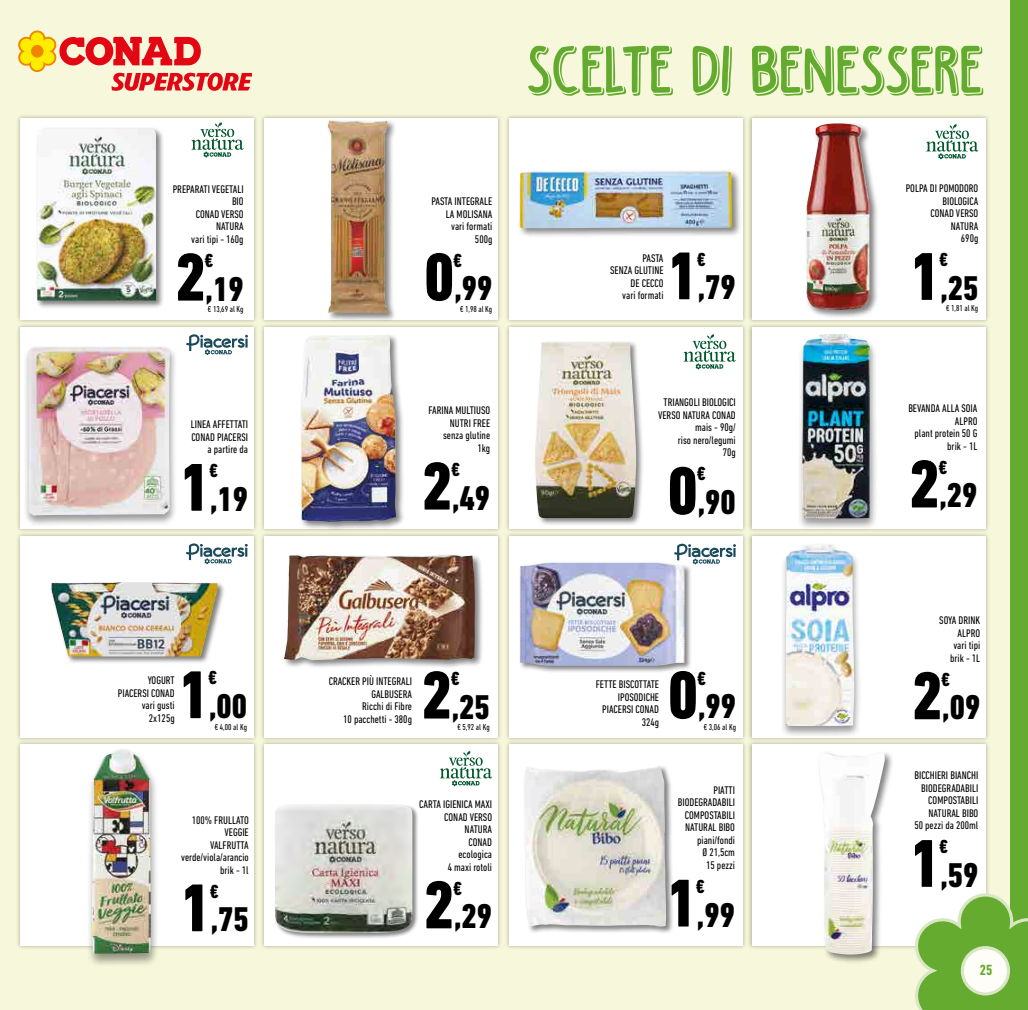
<style>
.page{position:relative;width:1028px;height:1010px;background:#f7f7db}
.page>*{position:absolute;margin:0;border:0;box-sizing:border-box;transform-origin:0 0}
.t1{font:800 condensed 35px "DIN Next LT Pro";color:#000}
.t2{font:800 condensed 19.25px "DIN Next LT Pro";color:#000}
.t3{font:700 condensed 15px "DIN Next LT Pro";color:#64ab30}
.t4{font:condensed 11.25px/12.5px "DIN Next LT Pro";color:#000;text-align:right}
.t5{font:condensed 8.75px "DIN Next LT Pro";color:#000}
.s1{font-size:68.75px}
</style>
<div class="page">
<svg style="left:18px;top:30px;width:234px;height:61px"></svg>
<div style="left:15px;top:113px;width:243px;height:211px;background:#000;opacity:.3"></div>
<div style="left:20px;top:118px;width:234px;height:201px;background:#fff"></div>
<div style="left:15px;top:323px;width:243px;height:210px;background:#000;opacity:.3"></div>
<div style="left:20px;top:327px;width:234px;height:202px;background:#fff"></div>
<div style="left:15px;top:532px;width:243px;height:210px;background:#000;opacity:.3"></div>
<div style="left:20px;top:536px;width:234px;height:201px;background:#fff"></div>
<div style="left:15px;top:740px;width:243px;height:210px;background:#000;opacity:.3"></div>
<div style="left:20px;top:744px;width:234px;height:201px;background:#fff"></div>
<div style="left:259px;top:113px;width:243px;height:211px;background:#000;opacity:.3"></div>
<div style="left:264px;top:118px;width:234px;height:201px;background:#fff"></div>
<div style="left:259px;top:323px;width:243px;height:210px;background:#000;opacity:.3"></div>
<div style="left:264px;top:327px;width:234px;height:202px;background:#fff"></div>
<div style="left:259px;top:532px;width:243px;height:210px;background:#000;opacity:.3"></div>
<div style="left:264px;top:536px;width:234px;height:201px;background:#fff"></div>
<div style="left:259px;top:740px;width:243px;height:210px;background:#000;opacity:.3"></div>
<div style="left:264px;top:744px;width:234px;height:201px;background:#fff"></div>
<div style="left:747px;top:113px;width:243px;height:211px;background:#000;opacity:.3"></div>
<div style="left:751px;top:118px;width:234px;height:201px;background:#fff"></div>
<div style="left:747px;top:323px;width:243px;height:210px;background:#000;opacity:.3"></div>
<div style="left:751px;top:327px;width:234px;height:202px;background:#fff"></div>
<div style="left:747px;top:532px;width:243px;height:210px;background:#000;opacity:.3"></div>
<div style="left:751px;top:536px;width:234px;height:201px;background:#fff"></div>
<div style="left:747px;top:740px;width:243px;height:210px;background:#000;opacity:.3"></div>
<div style="left:751px;top:744px;width:234px;height:201px;background:#fff"></div>
<div style="left:504px;top:113px;width:243px;height:211px;background:#000;opacity:.3"></div>
<div style="left:509px;top:118px;width:234px;height:201px;background:#fff"></div>
<div style="left:504px;top:323px;width:243px;height:210px;background:#000;opacity:.3"></div>
<div style="left:509px;top:327px;width:234px;height:202px;background:#fff"></div>
<div style="left:504px;top:532px;width:243px;height:210px;background:#000;opacity:.3"></div>
<div style="left:509px;top:536px;width:234px;height:201px;background:#fff"></div>
<div style="left:504px;top:740px;width:243px;height:210px;background:#000;opacity:.3"></div>
<div style="left:509px;top:744px;width:234px;height:201px;background:#fff"></div>
<svg style="left:528px;top:46px;width:145px;height:50px"></svg>
<svg style="left:692px;top:45px;width:291px;height:51px"></svg>
<div style="left:1010px;top:0;width:18px;height:1010px;background:#64ab30"></div>
<svg style="left:912px;top:892px;width:116px;height:118px"></svg>
<div style="left:299px;top:333px;width:106px;height:198px;background:#000;opacity:.5"></div>
<img style="left:301px;top:335px;width:82px;height:85px">
<div style="left:326px;top:119px;width:71px;height:203px;background:#000;opacity:.5"></div>
<img style="left:328px;top:120px;width:60px;height:193px">
<div style="left:517px;top:168px;width:225px;height:70px;background:#000;opacity:.5"></div>
<img style="left:519px;top:170px;width:213px;height:58px">
<div style="left:533px;top:340px;width:111px;height:186px;background:#000;opacity:.5"></div>
<img style="left:535px;top:342px;width:101px;height:176px">
<svg style="left:683px;top:334px;width:52px;height:35px"></svg>
<div style="left:805px;top:122px;width:73px;height:197px;background:#000;opacity:.5"></div>
<img style="left:806px;top:123px;width:63px;height:187px">
<svg style="left:926px;top:124px;width:52px;height:35px"></svg>
<div style="left:518px;top:561px;width:174px;height:112px;background:#000;opacity:.5"></div>
<img style="left:520px;top:563px;width:165px;height:103px">
<svg style="left:674px;top:544px;width:62px;height:20px"></svg>
<div style="left:796px;top:333px;width:82px;height:197px;background:#000;opacity:.4"></div>
<img style="left:802px;top:334px;width:68px;height:185px">
<div style="left:780px;top:542px;width:82px;height:196px;background:#000;opacity:.4"></div>
<img style="left:785px;top:544px;width:69px;height:182px">
<div style="left:283px;top:553px;width:201px;height:116px;background:#000;opacity:.5"></div>
<img style="left:284px;top:555px;width:191px;height:105px">
<div style="left:523px;top:764px;width:150px;height:170px;background:#000;opacity:.5"></div>
<img style="left:524px;top:765px;width:142px;height:161px">
<div style="left:816px;top:751px;width:78px;height:213px;background:#000;opacity:.5"></div>
<img style="left:818px;top:752px;width:66px;height:202px">
<div style="left:274px;top:804px;width:145px;height:135px;background:#000;opacity:.5"></div>
<img style="left:275px;top:805px;width:137px;height:128px">
<svg style="left:439px;top:751px;width:53px;height:35px"></svg>
<div style="left:36px;top:127px;width:128px;height:182px;background:#000;opacity:.5"></div>
<img style="left:37px;top:128px;width:119px;height:173px">
<svg style="left:191px;top:122px;width:52px;height:35px"></svg>
<div style="left:50px;top:581px;width:175px;height:83px;background:#000;opacity:.5"></div>
<img style="left:52px;top:582px;width:165px;height:74px">
<svg style="left:186px;top:543px;width:62px;height:21px"></svg>
<div style="left:23px;top:345px;width:155px;height:182px;background:#000;opacity:.4"></div>
<img style="left:28px;top:347px;width:142px;height:169px">
<svg style="left:186px;top:334px;width:62px;height:21px"></svg>
<div style="left:86px;top:748px;width:74px;height:219px;background:#000;opacity:.4"></div>
<img style="left:92px;top:749px;width:59px;height:205px">
<p class="t4" style="left:173px;top:183px;width:72px">PREPARATI VEGETALI<br>BIO<br>CONAD VERSO<br>NATURA<br>vari tipi - 160g</p>
<h1 class="t1" style="left:176px;top:269px;width:70px"><span class="s1">2</span>,19</h1>
<p class="t5" style="left:208px;top:304px;width:37px">€ 13,69 al Kg</p>
<h2 class="t2" style="left:205px;top:249px;width:10px">€</h2>
<p class="t4" style="left:191px;top:418px;width:59px">LINEA AFFETTATI<br>CONAD PIACERSI a partire da</p>
<h1 class="t1" style="left:180px;top:479px;width:70px"><span class="s1">1</span>,19</h1>
<h2 class="t2" style="left:209px;top:459px;width:10px">€</h2>
<h2 class="t2" style="left:208px;top:667px;width:10px">€</h2>
<p class="t4" style="left:118px;top:674px;width:58px">YOGURT<br>PIACERSI CONAD vari gusti<br>2x125g</p>
<h1 class="t1" style="left:179px;top:686px;width:70px"><span class="s1">1</span>,00</h1>
<p class="t5" style="left:215px;top:722px;width:34px">€ 4,00 al Kg</p>
<p class="t4" style="left:181px;top:813px;width:69px">100% FRULLATO<br>VEGGIE<br>VALFRUTTA verde/viola/arancio brik - 1l</p>
<h1 class="t1" style="left:181px;top:899px;width:70px"><span class="s1">1</span>,75</h1>
<h2 class="t2" style="left:210px;top:880px;width:10px">€</h2>
<p class="t4" style="left:431px;top:195px;width:62px">PASTA INTEGRALE<br>LA MOLISANA vari formati<br>500g</p>
<h1 class="t1" style="left:424px;top:268px;width:70px"><span class="s1">0</span>,99</h1>
<p class="t5" style="left:460px;top:304px;width:34px">€ 1,98 al Kg</p>
<h2 class="t2" style="left:697px;top:248px;width:10px">€</h2>
<h2 class="t2" style="left:453px;top:249px;width:10px">€</h2>
<p class="t4" style="left:610px;top:252px;width:55px">PASTA<br>SENZA GLUTINE<br>DE CECCO<br>vari formati</p>
<h1 class="t1" style="left:667px;top:267px;width:70px"><span class="s1">1</span>,79</h1>
<p class="t4" style="left:428px;top:404px;width:63px">FARINA MULTIUSO<br>NUTRI FREE senza glutine<br>1kg</p>
<h1 class="t1" style="left:422px;top:478px;width:70px"><span class="s1">2</span>,49</h1>
<h2 class="t2" style="left:451px;top:458px;width:10px">€</h2>
<p class="t4" style="left:658px;top:396px;width:79px">TRIANGOLI BIOLOGICI<br>VERSO NATURA CONAD mais - 90g/<br>riso nero/legumi<br>70g</p>
<h1 class="t1" style="left:667px;top:482px;width:70px"><span class="s1">0</span>,90</h1>
<h2 class="t2" style="left:697px;top:463px;width:10px">€</h2>
<p class="t4" style="left:905px;top:182px;width:74px">POLPA DI POMODORO<br>BIOLOGICA<br>CONAD VERSO<br>NATURA<br>690g</p>
<h1 class="t1" style="left:910px;top:268px;width:70px"><span class="s1">1</span>,25</h1>
<p class="t5" style="left:946px;top:303px;width:34px">€ 1,81 al Kg</p>
<h2 class="t2" style="left:939px;top:249px;width:10px">€</h2>
<p class="t4" style="left:908px;top:402px;width:71px">BEVANDA ALLA SOIA<br>ALPRO<br>plant protein 50 G brik - 1L</p>
<h1 class="t1" style="left:909px;top:475px;width:70px"><span class="s1">2</span>,29</h1>
<h2 class="t2" style="left:938px;top:456px;width:10px">€</h2>
<p class="t4" style="left:939px;top:614px;width:43px">SOYA DRINK<br>ALPRO<br>vari tipi brik - 1L</p>
<h1 class="t1" style="left:912px;top:687px;width:70px"><span class="s1">2</span>,09</h1>
<p class="t4" style="left:596px;top:678px;width:65px">FETTE BISCOTTATE<br>IPOSODICHE<br>PIACERSI CONAD<br>324g</p>
<h1 class="t1" style="left:668px;top:686px;width:70px"><span class="s1">0</span>,99</h1>
<h1 class="t1" style="left:422px;top:687px;width:70px"><span class="s1">2</span>,25</h1>
<p class="t5" style="left:457px;top:722px;width:34px">€ 5,92 al Kg</p>
<h2 class="t2" style="left:697px;top:667px;width:10px">€</h2>
<h2 class="t2" style="left:451px;top:667px;width:10px">€</h2>
<p class="t4" style="left:329px;top:675px;width:85px">CRACKER PIÙ INTEGRALI</p>
<h2 class="t2" style="left:941px;top:668px;width:10px">€</h2>
<p class="t4" style="left:343px;top:687px;width:70px">GALBUSERA<br>Ricchi di Fibre<br>10 pacchetti - 380g</p>
<p class="t5" style="left:703px;top:722px;width:34px">€ 3,06 al Kg</p>
<p class="t4" style="left:419px;top:798px;width:74px">CARTA IGIENICA MAXI<br>CONAD VERSO<br>NATURA<br>CONAD<br>ecologica<br>4 maxi rotoli</p>
<h1 class="t1" style="left:424px;top:896px;width:70px"><span class="s1">2</span>,29</h1>
<h2 class="t2" style="left:453px;top:877px;width:10px">€</h2>
<p class="t4" style="left:678px;top:784px;width:59px">PIATTI<br>BIODEGRADABILI<br>COMPOSTABILI<br>NATURAL BIBO piani/fondi<br>Ø 21,5cm<br>15 pezzi</p>
<h1 class="t1" style="left:667px;top:894px;width:70px"><span class="s1">1</span>,99</h1>
<h2 class="t2" style="left:696px;top:875px;width:10px">€</h2>
<p class="t4" style="left:914px;top:769px;width:65px">BICCHIERI BIANCHI<br>BIODEGRADABILI<br>COMPOSTABILI<br>NATURAL BIBO<br>50 pezzi da 200ml</p>
<h1 class="t1" style="left:910px;top:855px;width:70px"><span class="s1">1</span>,59</h1>
<h2 class="t2" style="left:939px;top:835px;width:10px">€</h2>
<h3 class="t3" style="left:980px;top:961px;width:14px">25</h3>
</div>
